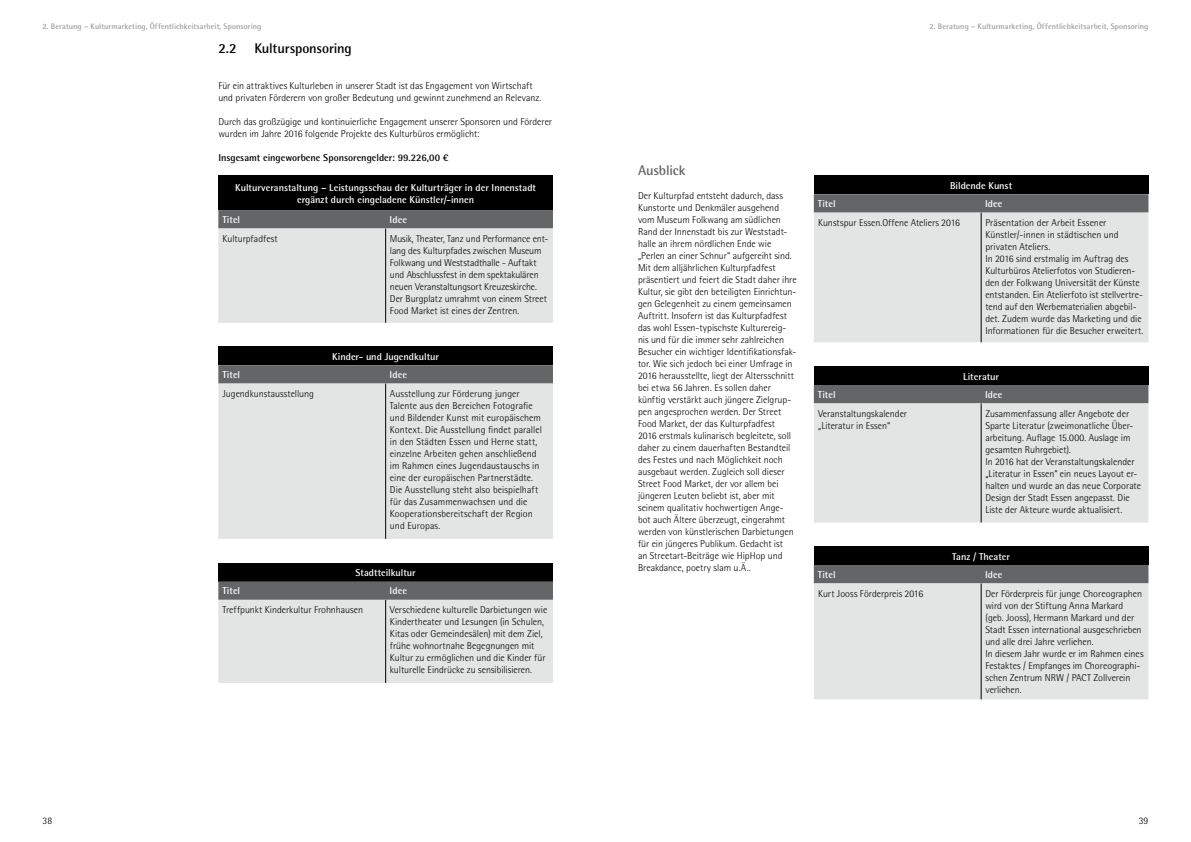
<style>
.page{position:relative;width:1191px;height:842px;background:#fff}
.page>*{position:absolute;margin:0;border:0;box-sizing:border-box;transform-origin:0 0}
.t1{font:700 14px "Agfa Rotis Semisans";letter-spacing:-.01em;color:#000}
.t2{font:700 14px "Agfa Rotis Semisans";letter-spacing:-.015em;color:#646567}
.t3{font:300 10px/12px "Agfa Rotis Semisans";color:#000}
.t4{font:700 10px/12px "Agfa Rotis Semisans";color:#fff;text-align:center}
.t5{font:700 10px "Agfa Rotis Semisans";color:#000}
.t6{font:700 8px "Agfa Rotis Semisans";letter-spacing:.01em;color:#9c9e9f}
</style>
<div class="page">
<div style="left:218px;top:176px;width:335px;height:34px;background:#000"></div>
<svg style="left:218px;top:210px;width:335px;height:113px;background:#cecfcf"></svg>
<hr style="left:385px;top:228px;width:1px;height:95px;background:#000">
<div style="left:814px;top:176px;width:334px;height:18px;background:#000"></div>
<svg style="left:814px;top:194px;width:334px;height:19px;background:#696a6c"></svg>
<div style="left:814px;top:213px;width:334px;height:129px;background:#e3e4e4"></div>
<hr style="left:981px;top:213px;width:1px;height:129px;background:#000">
<div style="left:814px;top:367px;width:334px;height:18px;background:#000"></div>
<svg style="left:814px;top:385px;width:334px;height:138px;background:#d2d3d3"></svg>
<hr style="left:981px;top:403px;width:1px;height:120px;background:#000">
<div style="left:218px;top:347px;width:335px;height:18px;background:#000"></div>
<svg style="left:218px;top:365px;width:335px;height:19px;background:#6a6b6c"></svg>
<div style="left:218px;top:384px;width:335px;height:155px;background:#e3e4e4"></div>
<hr style="left:385px;top:384px;width:1px;height:155px;background:#000">
<div style="left:218px;top:563px;width:335px;height:18px;background:#000"></div>
<svg style="left:218px;top:581px;width:335px;height:102px;background:#cbcccc"></svg>
<hr style="left:385px;top:600px;width:1px;height:83px;background:#000">
<div style="left:814px;top:547px;width:334px;height:18px;background:#000"></div>
<svg style="left:814px;top:565px;width:334px;height:134px;background:#d1d2d2"></svg>
<hr style="left:981px;top:583px;width:1px;height:116px;background:#000">
<p class="t6" style="left:43px;top:21px;width:220px">2. Beratung – Kulturmarketing, Öffentlichkeitsarbeit, Sponsoring</p>
<p class="t6" style="left:929px;top:21px;width:220px">2. Beratung – Kulturmarketing, Öffentlichkeitsarbeit, Sponsoring</p>
<h1 class="t1" style="left:218px;top:40px;width:20px">2.2</h1>
<h1 class="t1" style="left:254px;top:40px;width:99px">Kultursponsoring</h1>
<p class="t3" style="left:218px;top:80px;width:324px">Für ein attraktives Kulturleben in unserer Stadt ist das Engagement von Wirtschaft und privaten Förderern von großer Bedeutung und gewinnt zunehmend an Relevanz.</p>
<p class="t3" style="left:218px;top:116px;width:335px">Durch das großzügige und kontinuierliche Engagement unserer Sponsoren und Förderer wurden im Jahre 2016 folgende Projekte des Kulturbüros ermöglicht:</p>
<p class="t5" style="left:218px;top:152px;width:232px">Insgesamt eingeworbene Sponsorengelder: 99.226,00 €</p>
<p class="t4" style="left:235px;top:181px;width:302px">Kulturveranstaltung – Leistungsschau der Kulturträger in der Innenstadt ergänzt durch eingeladene Künstler/-innen</p>
<p class="t4" style="left:222px;top:213px;width:19px">Titel</p>
<p class="t4" style="left:390px;top:213px;width:19px">Idee</p>
<p class="t3" style="left:223px;top:232px;width:57px">Kulturpfadfest</p>
<p class="t3" style="left:390px;top:232px;width:160px">Musik, Theater, Tanz und Performance ent&shy;lang des Kulturpfades zwischen Museum Folkwang und Weststadthalle - Auftakt und Abschlussfest in dem spektakulären neuen Veranstaltungsort Kreuzeskirche.<br>Der Burgplatz umrahmt von einem Street Food Market ist eines der Zentren.</p>
<h1 class="t2" style="left:638px;top:161px;width:49px">Ausblick</h1>
<p class="t3" style="left:638px;top:189px;width:160px">Der Kulturpfad entsteht dadurch, dass Kunstorte und Denkmäler ausgehend vom Museum Folkwang am südlichen Rand der Innenstadt bis zur Weststadt&shy;halle an ihrem nördlichen Ende wie „Perlen an einer Schnur“ aufgereiht sind.<br>Mit dem alljährlichen Kulturpfadfest präsentiert und feiert die Stadt daher ihre Kultur, sie gibt den beteiligten Einrichtun&shy;gen Gelegenheit zu einem gemeinsamen Auftritt. Insofern ist das Kulturpfadfest das wohl Essen-typischste Kulturereig&shy;nis und für die immer sehr zahlreichen Besucher ein wichtiger Identifikationsfak&shy;tor. Wie sich jedoch bei einer Umfrage in 2016 herausstellte, liegt der Altersschnitt bei etwa 56 Jahren. Es sollen daher künftig verstärkt auch jüngere Zielgrup&shy;pen angesprochen werden. Der Street Food Market, der das Kulturpfadfest<br>2016 erstmals kulinarisch begleitete, soll daher zu einem dauerhaften Bestandteil des Festes und nach Möglichkeit noch ausgebaut werden. Zugleich soll dieser Street Food Market, der vor allem bei jüngeren Leuten beliebt ist, aber mit seinem qualitativ hochwertigen Ange&shy;bot auch Ältere überzeugt, eingerahmt werden von künstlerischen Darbietungen für ein jüngeres Publikum. Gedacht ist<br>an Streetart-Beiträge wie HipHop und Breakdance, poetry slam u.Ä..</p>
<p class="t4" style="left:950px;top:179px;width:64px">Bildende Kunst</p>
<p class="t4" style="left:818px;top:198px;width:19px">Titel</p>
<p class="t4" style="left:985px;top:198px;width:19px">Idee</p>
<p class="t3" style="left:818px;top:217px;width:143px">Kunstspur Essen.Offene Ateliers 2016</p>
<p class="t3" style="left:985px;top:217px;width:160px">Präsentation der Arbeit Essener Künstler/-innen in städtischen und privaten Ateliers.<br>In 2016 sind erstmalig im Auftrag des Kulturbüros Atelierfotos von Studieren&shy;den der Folkwang Universität der Künste entstanden. Ein Atelierfoto ist stellvertre&shy;tend auf den Werbematerialien abgebil&shy;det. Zudem wurde das Marketing und die Informationen für die Besucher erweitert.</p>
<p class="t4" style="left:963px;top:370px;width:37px">Literatur</p>
<p class="t4" style="left:818px;top:388px;width:19px">Titel</p>
<p class="t4" style="left:985px;top:388px;width:19px">Idee</p>
<p class="t3" style="left:818px;top:407px;width:90px">Veranstaltungskalender „Literatur in Essen“</p>
<p class="t3" style="left:985px;top:407px;width:157px">Zusammenfassung aller Angebote der Sparte Literatur (zweimonatliche Über&shy;arbeitung. Auflage 15.000. Auslage im gesamten Ruhrgebiet).<br>In 2016 hat der Veranstaltungskalender „Literatur in Essen“ ein neues Layout er&shy;halten und wurde an das neue Corporate Design der Stadt Essen angepasst. Die Liste der Akteure wurde aktualisiert.</p>
<p class="t4" style="left:332px;top:350px;width:108px">Kinder- und Jugendkultur</p>
<p class="t4" style="left:222px;top:369px;width:19px">Titel</p>
<p class="t4" style="left:390px;top:369px;width:19px">Idee</p>
<p class="t3" style="left:223px;top:387px;width:93px">Jugendkunstausstellung</p>
<p class="t3" style="left:390px;top:387px;width:154px">Ausstellung zur Förderung junger Talente aus den Bereichen Fotografie und Bildender Kunst mit europäischem Kontext. Die Ausstellung findet parallel in den Städten Essen und Herne statt, einzelne Arbeiten gehen anschließend im Rahmen eines Jugendaustauschs in eine der europäischen Partnerstädte.<br>Die Ausstellung steht also beispielhaft für das Zusammenwachsen und die Kooperationsbereitschaft der Region und Europas.</p>
<p class="t4" style="left:952px;top:550px;width:59px">Tanz / Theater</p>
<p class="t4" style="left:355px;top:566px;width:62px">Stadtteilkultur</p>
<p class="t4" style="left:818px;top:568px;width:19px">Titel</p>
<p class="t4" style="left:985px;top:568px;width:19px">Idee</p>
<p class="t3" style="left:818px;top:587px;width:107px">Kurt Jooss Förderpreis 2016</p>
<p class="t3" style="left:985px;top:587px;width:160px">Der Förderpreis für junge Choreographen wird von der Stiftung Anna Markard (geb. Jooss), Hermann Markard und der Stadt Essen international ausgeschrieben und alle drei Jahre verliehen.<br>In diesem Jahr wurde er im Rahmen eines Festaktes / Empfanges im Choreographi&shy;schen Zentrum NRW / PACT Zollverein verliehen.</p>
<p class="t4" style="left:222px;top:585px;width:19px">Titel</p>
<p class="t4" style="left:390px;top:585px;width:19px">Idee</p>
<p class="t3" style="left:223px;top:604px;width:142px">Treffpunkt Kinderkultur Frohnhausen</p>
<p class="t3" style="left:390px;top:604px;width:159px">Verschiedene kulturelle Darbietungen wie Kindertheater und Lesungen (in Schulen, Kitas oder Gemeindesälen) mit dem Ziel, frühe wohnortnahe Begegnungen mit Kultur zu ermöglichen und die Kinder für kulturelle Eindrücke zu sensibilisieren.</p>
<p class="t3" style="left:43px;top:815px;width:11px">38</p>
<p class="t3" style="left:1138px;top:815px;width:11px">39</p>
</div>
